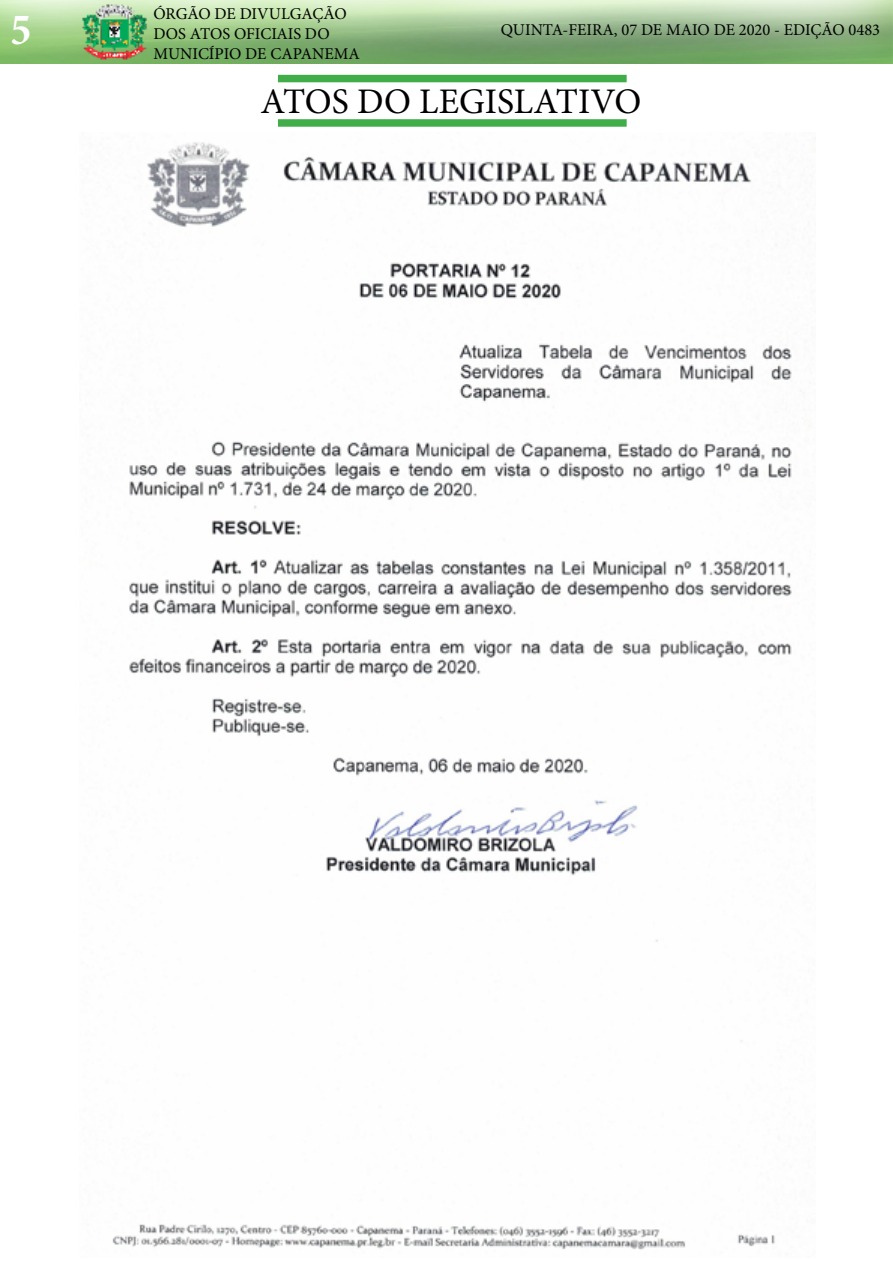
<style>
.page{position:relative;width:893px;height:1263px;background:#fff}
.page>*{position:absolute;margin:0;border:0;box-sizing:border-box;transform-origin:0 0}
.t1{font:700 condensed 45px "Minion Pro";color:#fff}
.t2{font:36px "Minion Pro";color:#000}
.t3{font:16.5px/19.8px "Minion Pro";color:#000}
</style>
<div class="page">
<img style="left:0;top:0;width:893px;height:64px">
<img style="left:112px;top:142px;width:680px;height:1108px">
<div style="left:278px;top:75px;width:349px;height:7px;background:#41ad49"></div>
<div style="left:278px;top:119px;width:349px;height:8px;background:#41ad49"></div>
<h1 class="t1" style="left:11px;top:-1px;width:22px">5</h1>
<p class="t3" style="left:153px;top:4px;width:208px">ÓRGÃO DE DIVULGAÇÃO<br>DOS ATOS OFICIAIS DO<br>MUNICÍPIO DE CAPANEMA</p>
<p class="t3" style="left:501px;top:20px;width:381px">QUINTA-FEIRA, 07 DE MAIO DE 2020 - EDIÇÃO 0483</p>
<h2 class="t2" style="left:261px;top:77px;width:382px">ATOS DO LEGISLATIVO</h2>
</div>
